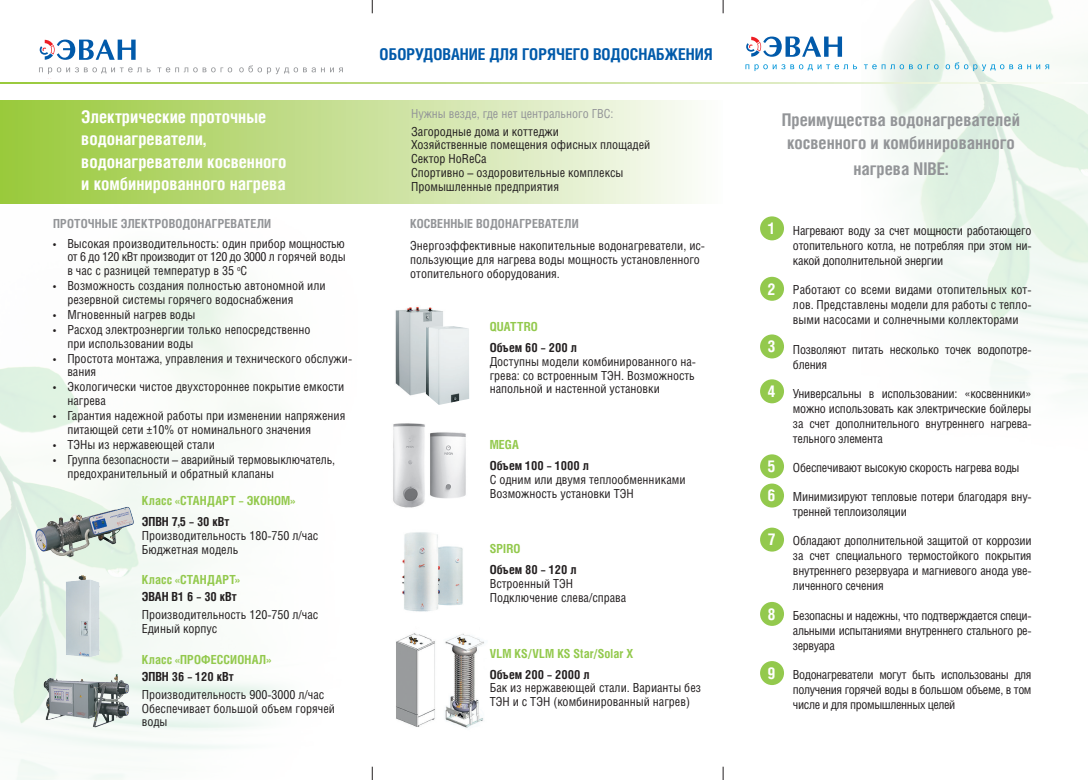
<style>
.page{position:relative;width:1088px;height:780px;background:#fff}
.page>*{position:absolute;margin:0;border:0;box-sizing:border-box;transform-origin:0 0}
.t1{font:700 17.5px/22.5px "Helios Cond";color:#fff}
.t2{font:700 17.5px/22.5px "Helios Cond";color:#939598}
.t3{font:700 16.25px "Helios Cond";color:#015aaa}
.t4{font:700 16.25px "Helios Cond";color:#fff}
.t5{font:12.5px/13.8px "Helios Cond";color:#231f20}
.t6{font:12.5px/15px "Helios Cond";letter-spacing:-.02em;color:#231f20}
.t7{font:700 12.5px "Helios Cond";color:#231f20}
.t8{font:700 12.5px "Helios Cond";letter-spacing:.01em;color:#93c94d}
.t9{font:700 12.5px "Helios Cond";letter-spacing:.01em;color:#939598}
.t10{font:12.5px "Helios Cond";color:#939598}
.s1{font-size:11.25px}
.s2{font-weight:700;color:#93c94d}
.s3{font-weight:700}
</style>
<div class="page">
<img style="left:0;top:258px;width:279px;height:522px">
<div style="left:0;top:100px;width:723px;height:104px;background:linear-gradient(to right,#99c83a,#fbfbfa)"></div>
<img style="left:861px;top:0;width:227px;height:387px">
<svg style="left:745px;top:37px;width:304px;height:34px"></svg>
<div style="left:760px;top:216px;width:24px;height:24px;background:#93c94d;border-radius:50%"></div>
<div style="left:760px;top:277px;width:24px;height:24px;background:#93c94d;border-radius:50%"></div>
<div style="left:760px;top:334px;width:24px;height:24px;background:#93c94d;border-radius:50%"></div>
<div style="left:760px;top:379px;width:24px;height:24px;background:#93c94d;border-radius:50%"></div>
<div style="left:760px;top:454px;width:24px;height:24px;background:#93c94d;border-radius:50%"></div>
<div style="left:760px;top:483px;width:24px;height:24px;background:#93c94d;border-radius:50%"></div>
<div style="left:760px;top:527px;width:24px;height:24px;background:#93c94d;border-radius:50%"></div>
<div style="left:760px;top:602px;width:24px;height:24px;background:#93c94d;border-radius:50%"></div>
<div style="left:760px;top:661px;width:24px;height:24px;background:#93c94d;border-radius:50%"></div>
<img style="left:61px;top:573px;width:45px;height:87px">
<img style="left:37px;top:660px;width:97px;height:77px">
<img style="left:393px;top:423px;width:73px;height:85px">
<img style="left:402px;top:532px;width:61px;height:80px">
<svg style="left:1px;top:82px;width:1087px;height:1px"></svg>
<img style="left:30px;top:497px;width:107px;height:75px">
<img style="left:396px;top:633px;width:88px;height:95px">
<img style="left:395px;top:306px;width:48px;height:90px">
<img style="left:426px;top:326px;width:43px;height:79px">
<svg style="left:372px;top:766px;width:1px;height:14px"></svg>
<svg style="left:723px;top:766px;width:1px;height:14px"></svg>
<svg style="left:372px;top:0;width:1px;height:13px"></svg>
<svg style="left:723px;top:0;width:1px;height:13px"></svg>
<svg style="left:39px;top:40px;width:304px;height:34px"></svg>
<p class="t1" style="left:81px;top:105px;width:207px">Электрические проточные водонагреватели, водонагреватели косвенного и комбинированного нагрева</p>
<p class="t3" style="left:380px;top:44px;width:335px">ОБОРУДОВАНИЕ ДЛЯ ГОРЯЧЕГО ВОДОСНАБЖЕНИЯ</p>
<p class="t10" style="left:411px;top:106px;width:204px">Нужны везде, где нет центрального ГВС:</p>
<p class="t5" style="left:411px;top:124px;width:149px">Загородные дома и коттеджи</p>
<p class="t5" style="left:411px;top:138px;width:241px">Хозяйственные помещения офисных площадей</p>
<p class="t5" style="left:411px;top:151px;width:77px">Сектор HoReCa</p>
<p class="t5" style="left:411px;top:165px;width:214px">Спортивно – оздоровительные комплексы</p>
<p class="t5" style="left:411px;top:179px;width:149px">Промышленные предприятия</p>
<p class="t9" style="left:53px;top:216px;width:219px">ПРОТОЧНЫЕ ЭЛЕКТРОВОДОНАГРЕВАТЕЛИ</p>
<p class="t9" style="left:410px;top:216px;width:170px">КОСВЕННЫЕ ВОДОНАГРЕВАТЕЛИ</p>
<p class="t5" style="left:67px;top:236px;width:280px;text-align:justify;text-indent:-14px"><span class="s1">•</span> Высокая производительность: один прибор мощностью от 6 до 120 кВт производит от 120 до 3000 л горячей воды в час с разницей температур в 35 <sup>о</sup>С</p>
<p class="t5" style="left:67px;top:278px;width:260px;text-indent:-14px"><span class="s1">•</span> Возможность создания полностью автономной или резервной системы горячего водоснабжения</p>
<p class="t5" style="left:53px;top:307px;width:144px"><span class="s1">•</span> Мгновенный нагрев воды</p>
<p class="t5" style="left:67px;top:322px;width:245px;text-indent:-14px"><span class="s1">•</span> Расход электроэнергии только непосредственно при использовании воды</p>
<p class="t5" style="left:67px;top:351px;width:286px;text-indent:-14px"><span class="s1">•</span> Простота монтажа, управления и технического обслужи&shy;вания</p>
<p class="t5" style="left:67px;top:380px;width:279px;text-indent:-14px"><span class="s1">•</span> Экологически чистое двухстороннее покрытие емкости нагрева</p>
<p class="t5" style="left:67px;top:408px;width:279px;text-indent:-14px"><span class="s1">•</span> Гарантия надежной работы при изменении напряжения питающей сети ±10% от номинального значения</p>
<p class="t5" style="left:53px;top:437px;width:163px"><span class="s1">•</span> ТЭНы из нержавеющей стали</p>
<p class="t5" style="left:67px;top:452px;width:269px;text-indent:-14px"><span class="s1">•</span> Группа безопасности – аварийный термовыключатель, предохранительный и обратный клапаны</p>
<p class="t8" style="left:142px;top:493px;width:155px">Класс «СТАНДАРТ – ЭКОНОМ»</p>
<p class="t7" style="left:142px;top:514px;width:89px">ЭПВН 7,5 – 30 кВт</p>
<p class="t5" style="left:142px;top:528px;width:178px">Производительность 180-750 л/час<br>Бюджетная модель</p>
<p class="t5" style="left:142px;top:570px;width:178px;line-height:17.5px"><span class="s2">Класс «СТАНДАРТ»<br></span><span class="s3">ЭВАН В1 6 – 30 кВт<br></span>Производительность 120-750 л/час</p>
<p class="t5" style="left:142px;top:621px;width:77px">Единый корпус</p>
<p class="t5" style="left:142px;top:650px;width:184px;line-height:17.5px"><span class="s2">Класс «ПРОФЕССИОНАЛ»<br></span><span class="s3">ЭПВН 36 – 120 кВт<br></span>Производительность 900-3000 л/час</p>
<p class="t5" style="left:142px;top:701px;width:195px">Обеспечивает большой объем горячей воды</p>
<p class="t5" style="left:410px;top:239px;width:296px">Энергоэффективные накопительные водонагреватели, ис&shy;пользующие для нагрева воды мощность установленного отопительного оборудования.</p>
<p class="t8" style="left:490px;top:319px;width:50px">QUATTRO</p>
<p class="t7" style="left:490px;top:340px;width:89px">Объем 60 – 200 л</p>
<p class="t5" style="left:490px;top:354px;width:208px;text-align:justify">Доступны модели комбинированного на&shy;грева: со встроенным ТЭН. Возможность напольной и настенной установки</p>
<p class="t8" style="left:490px;top:437px;width:31px">MEGA</p>
<p class="t7" style="left:490px;top:458px;width:101px">Объем 100 – 1000 л</p>
<p class="t5" style="left:490px;top:472px;width:197px">С одним или двумя теплообменниками<br>Возможность установки ТЭН</p>
<p class="t8" style="left:490px;top:541px;width:32px">SPIRO</p>
<p class="t7" style="left:490px;top:562px;width:88px">Объем 80 – 120 л</p>
<p class="t5" style="left:490px;top:576px;width:138px">Встроенный ТЭН<br>Подключение слева/справа</p>
<p class="t8" style="left:490px;top:645px;width:145px">VLM KS/VLM KS Star/Solar Х</p>
<p class="t7" style="left:490px;top:666px;width:101px">Объем 200 – 2000 л</p>
<p class="t5" style="left:490px;top:680px;width:213px">Бак из нержавеющей стали. Варианты без<br>ТЭН и с ТЭН (комбинированный нагрев)</p>
<p class="t2" style="left:782px;top:108px;width:240px">Преимущества водонагревателей косвенного и комбинированного</p>
<p class="t2" style="left:853px;top:157px;width:96px">нагрева NIBE:</p>
<p class="t4" style="left:768px;top:219px;width:9px">1</p>
<p class="t4" style="left:767px;top:279px;width:10px">2</p>
<p class="t4" style="left:767px;top:337px;width:10px">3</p>
<p class="t4" style="left:767px;top:381px;width:9px">4</p>
<p class="t4" style="left:767px;top:456px;width:10px">5</p>
<p class="t4" style="left:767px;top:486px;width:10px">6</p>
<p class="t4" style="left:768px;top:530px;width:9px">7</p>
<p class="t4" style="left:767px;top:604px;width:10px">8</p>
<p class="t4" style="left:767px;top:663px;width:10px">9</p>
<p class="t5" style="left:793px;top:223px;width:240px;line-height:15px;text-align:justify">Нагревают воду за счет мощности работающего отопительного котла, не потребляя при этом ни&shy;какой дополнительной энергии</p>
<p class="t5" style="left:793px;top:282px;width:240px;line-height:15px;text-align:justify">Работают со всеми видами отопительных кот&shy;лов. Представлены модели для работы с тепло&shy;выми насосами и солнечными коллекторами</p>
<p class="t6" style="left:793px;top:341px;width:240px">Позволяют питать несколько точек водопотре&shy;бления</p>
<p class="t5" style="left:793px;top:385px;width:240px;line-height:15px;text-align:justify">Универсальны в использовании: «косвенники» можно использовать как электрические бойлеры за счет дополнительного внутреннего нагрева&shy;тельного элемента</p>
<p class="t6" style="left:793px;top:460px;width:228px">Обеспечивают высокую скорость нагрева воды</p>
<p class="t6" style="left:793px;top:489px;width:240px">Минимизируют тепловые потери благодаря вну&shy;тренней теплоизоляции</p>
<p class="t5" style="left:793px;top:533px;width:240px;line-height:15px;text-align:justify">Обладают дополнительной защитой от коррозии за счет специального термостойкого покрытия внутреннего резервуара и магниевого анода уве&shy;личенного сечения</p>
<p class="t5" style="left:793px;top:607px;width:240px;line-height:15px;text-align:justify">Безопасны и надежны, что подтверждается специ&shy;альными испытаниями внутреннего стального ре&shy;зервуара</p>
<p class="t5" style="left:793px;top:666px;width:240px;line-height:15px;text-align:justify">Водонагреватели могут быть использованы для получения горячей воды в большом объеме, в том числе и для промышленных целей</p>
</div>
